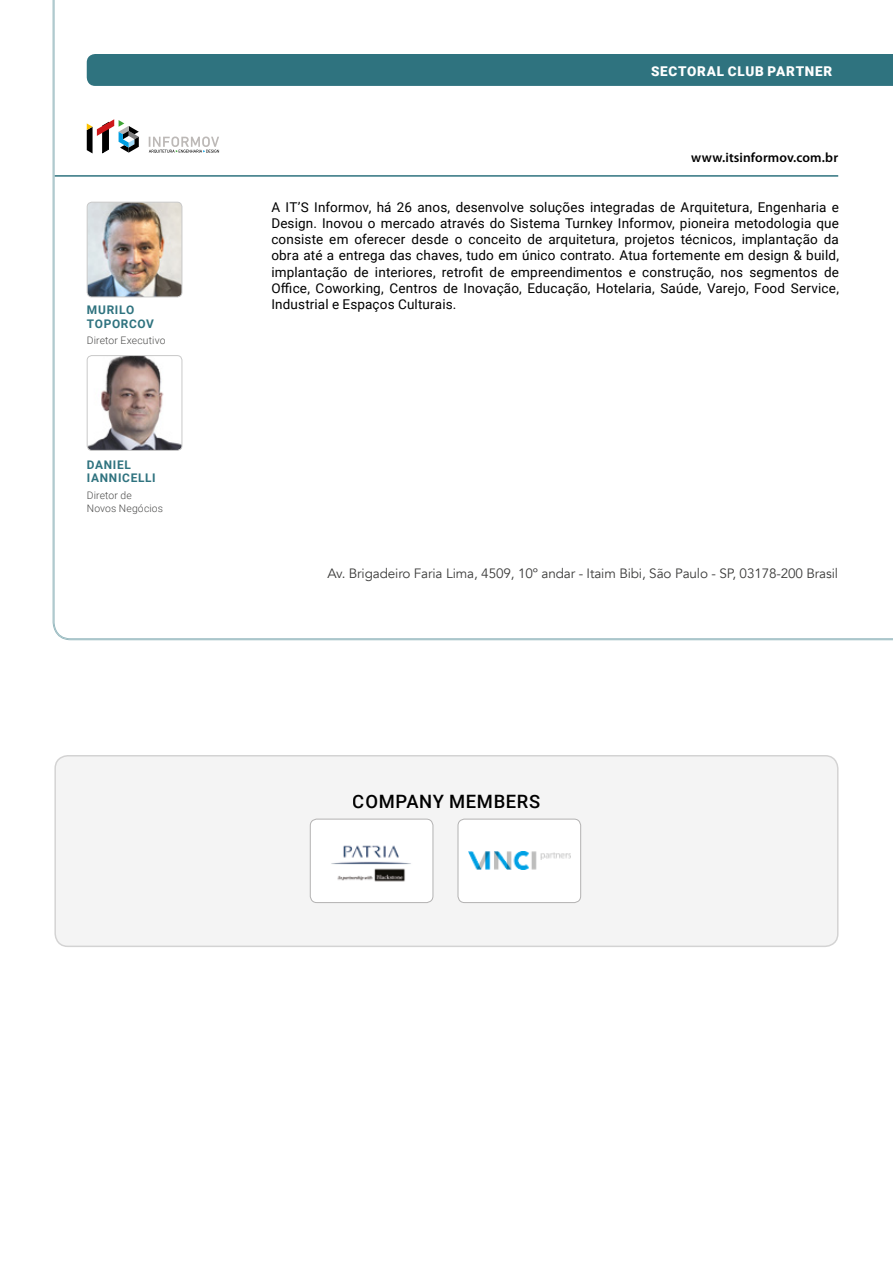
<style>
.page{position:relative;width:893px;height:1263px;background:#fff}
.page>*{position:absolute;margin:0;border:0;box-sizing:border-box;transform-origin:0 0}
.t1{font:500 18.45px "Roboto";letter-spacing:.035em;color:#000}
.t2{font:13.5px/16.2px "Roboto";letter-spacing:.01em;color:#000;text-align:justify}
.t3{font:13.5px "Avenir";letter-spacing:-.01em;color:#3c3c3b}
.t4{font:600 13.5px "Myriad Pro";letter-spacing:.005em;color:#000}
.t5{font:900 13.5px "Roboto";letter-spacing:.055em;color:#fff}
.t6{font:700 11.85px/13.8px "Roboto";letter-spacing:.06em;color:#2f737f}
.t7{font:300 10.35px/13.8px "Roboto";letter-spacing:.015em;color:#4a4a49}
</style>
<div class="page">
<div style="left:87px;top:54px;width:806px;height:32px;background:#2f737f"></div>
<hr style="left:55px;top:175px;width:783px;height:2px;background:#2f737f">
<svg style="left:87px;top:119px;width:52px;height:34px"></svg>
<svg style="left:149px;top:137px;width:70px;height:16px"></svg>
<img style="left:87px;top:202px;width:95px;height:95px">
<div style="left:87px;top:202px;width:95px;height:95px;border:1px solid #c6c6c6;border-radius:5px"></div>
<img style="left:87px;top:357px;width:95px;height:92px">
<div style="left:87px;top:355px;width:95px;height:96px;border:1px solid #c6c6c6;border-radius:5px"></div>
<div style="left:55px;top:756px;width:783px;height:190px;background:#f4f4f4;border-radius:13px"></div>
<div style="left:54px;top:755px;width:784px;height:192px;border:2px solid #b3b2b2;border-radius:13px"></div>
<div style="left:458px;top:819px;width:123px;height:83px;background:#fff;border-radius:7px"></div>
<div style="left:458px;top:819px;width:123px;height:84px;border:1px solid #b3b2b2;border-radius:7px"></div>
<div style="left:310px;top:819px;width:123px;height:83px;background:#fff;border-radius:7px"></div>
<div style="left:310px;top:819px;width:123px;height:84px;border:1px solid #b3b2b2;border-radius:7px"></div>
<img style="left:469px;top:852px;width:102px;height:18px">
<img style="left:331px;top:845px;width:80px;height:37px">
<p class="t6" style="left:87px;top:302px;width:68px">MURILO<br>TOPORCOV</p>
<p class="t7" style="left:87px;top:333px;width:80px">Diretor Executivo</p>
<p class="t6" style="left:87px;top:457px;width:70px">DANIEL<br>IANNICELLI</p>
<p class="t7" style="left:87px;top:488px;width:78px">Diretor de<br>Novos Negócios</p>
<p class="t5" style="left:651px;top:61px;width:183px">SECTORAL CLUB PARTNER</p>
<p class="t4" style="left:691px;top:149px;width:148px">www.itsinformov.com.br</p>
<p class="t2" style="left:271px;top:198px;width:569px">A IT’S Informov, há 26 anos, desenvolve soluções integradas de Arquitetura, Engenharia e Design. Inovou o mercado através do Sistema Turnkey Informov, pioneira metodologia que consiste em oferecer desde o conceito de arquitetura, projetos técnicos, implantação da obra até a entrega das chaves, tudo em único contrato. Atua fortemente em design &amp; build, implantação de interiores, retrofit de empreendimentos e construção, nos segmentos de Office, Coworking, Centros de Inovação, Educação, Hotelaria, Saúde, Varejo, Food Service, Industrial e Espaços Culturais.</p>
<p class="t3" style="left:327px;top:565px;width:512px">Av. Brigadeiro Faria Lima, 4509, 10º andar - Itaim Bibi, São Paulo - SP, 03178-200 Brasil</p>
<h1 class="t1" style="left:353px;top:788px;width:189px">COMPANY MEMBERS</h1>
</div>
